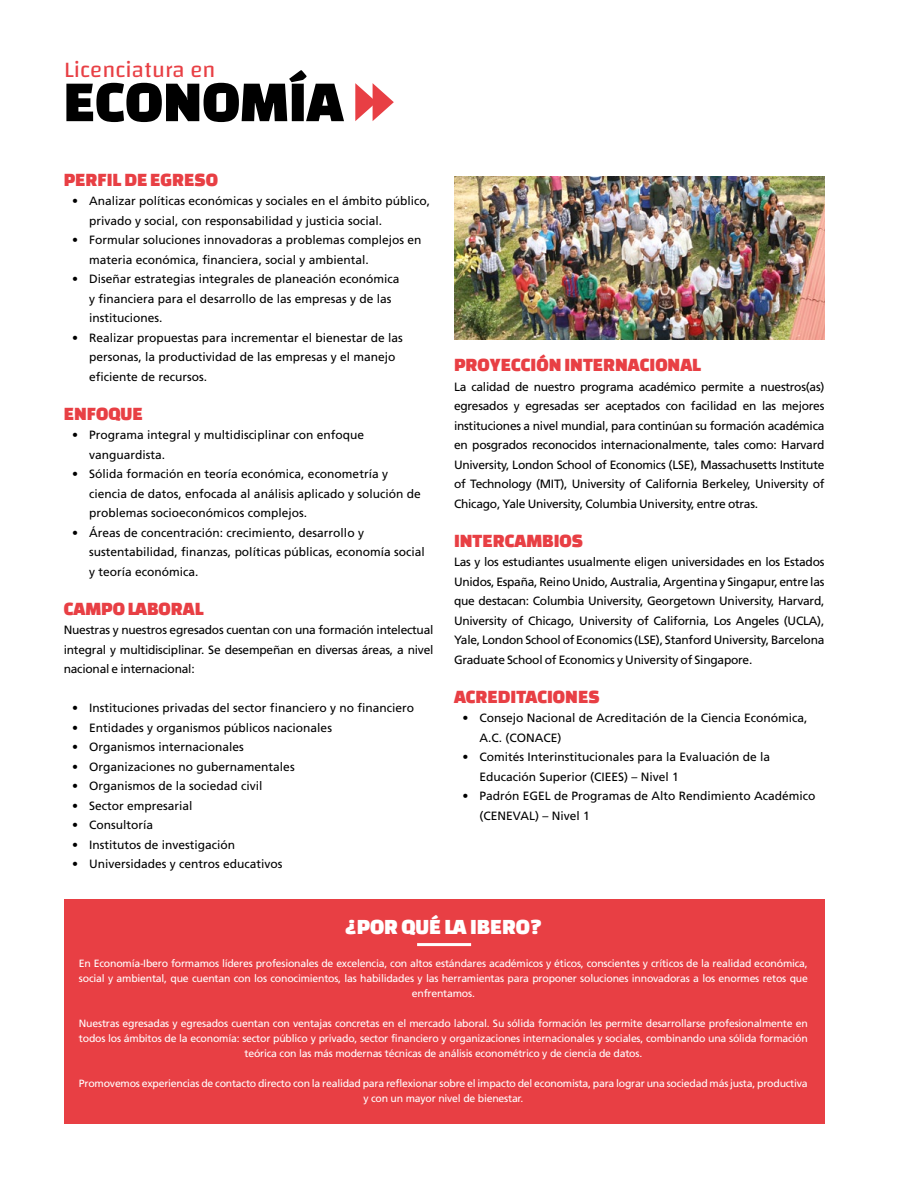
<style>
.page{position:relative;width:918px;height:1188px;background:#fff}
.page>*{position:absolute;margin:0;border:0;box-sizing:border-box;transform-origin:0 0}
.t1{font:60px "Changa One";color:#000}
.t2{font:22.5px "Changa One";color:#fff}
.t3{font:22.5px "Changa";color:#e83f44}
.t4{font:19.5px "Changa One";color:#e83f44}
.t5{font:12px/19.5px "Frutiger";color:#000}
.t6{font:10.5px/15px "Frutiger";letter-spacing:-.02em;color:#fff;text-align:center}
</style>
<div class="page">
<img style="left:455px;top:176px;width:369px;height:164px">
<div style="left:64px;top:900px;width:760px;height:224px;background:#e83f44"></div>
<hr style="left:417px;top:943px;width:54px;height:3px;background:#fff">
<svg style="left:355px;top:83px;width:39px;height:38px"></svg>
<h2 class="t3" style="left:64px;top:56px;width:153px">Licenciatura en</h2>
<h1 class="t1" style="left:63px;top:68px;width:281px">ECONOMÍA</h1>
<h3 class="t4" style="left:64px;top:169px;width:156px">PERFIL DE EGRESO</h3>
<p class="t5" style="left:89px;top:191px;width:342px;text-indent:-17px">• Analizar políticas económicas y sociales en el ámbito público, privado y social, con responsabilidad y justicia social.</p>
<p class="t5" style="left:89px;top:230px;width:334px;text-indent:-17px">• Formular soluciones innovadoras a problemas complejos en materia económica, financiera, social y ambiental.</p>
<p class="t5" style="left:89px;top:269px;width:312px;text-indent:-17px">• Diseñar estrategias integrales de planeación económica y financiera para el desarrollo de las empresas y de las instituciones.</p>
<p class="t5" style="left:89px;top:328px;width:315px;text-indent:-17px">• Realizar propuestas para incrementar el bienestar de las personas, la productividad de las empresas y el manejo eficiente de recursos.</p>
<h3 class="t4" style="left:64px;top:403px;width:81px">ENFOQUE</h3>
<p class="t5" style="left:89px;top:425px;width:276px;text-indent:-17px">• Programa integral y multidisciplinar con enfoque vanguardista.</p>
<p class="t5" style="left:89px;top:464px;width:333px;text-indent:-17px">• Sólida formación en teoría económica, econometría y ciencia de datos, enfocada al análisis aplicado y solución de problemas socioeconómicos complejos.</p>
<p class="t5" style="left:89px;top:523px;width:337px;text-indent:-17px">• Áreas de concentración: crecimiento, desarrollo y sustentabilidad, finanzas, políticas públicas, economía social y teoría económica.</p>
<h3 class="t4" style="left:64px;top:598px;width:141px">CAMPO LABORAL</h3>
<p class="t5" style="left:64px;top:620px;width:371px;text-align:justify">Nuestras y nuestros egresados cuentan con una formación intelectual integral y multidisciplinar. Se desempeñan en diversas áreas, a nivel nacional e internacional:</p>
<p class="t5" style="left:72px;top:698px;width:343px">• Instituciones privadas del sector financiero y no financiero</p>
<p class="t5" style="left:72px;top:718px;width:261px">• Entidades y organismos públicos nacionales</p>
<p class="t5" style="left:72px;top:737px;width:173px">• Organismos internacionales</p>
<p class="t5" style="left:72px;top:757px;width:224px">• Organizaciones no gubernamentales</p>
<p class="t5" style="left:72px;top:776px;width:192px">• Organismos de la sociedad civil</p>
<p class="t5" style="left:72px;top:796px;width:122px">• Sector empresarial</p>
<p class="t5" style="left:72px;top:815px;width:83px">• Consultoría</p>
<p class="t5" style="left:72px;top:835px;width:165px">• Institutos de investigación</p>
<p class="t5" style="left:72px;top:854px;width:212px">• Universidades y centros educativos</p>
<h3 class="t4" style="left:454px;top:354px;width:249px">PROYECCIÓN INTERNACIONAL</h3>
<p class="t5" style="left:454px;top:377px;width:372px;text-align:justify">La calidad de nuestro programa académico permite a nuestros(as) egresados y egresadas ser aceptados con facilidad en las mejores instituciones a nivel mundial, para continúan su formación académica en posgrados reconocidos internacionalmente, tales como: Harvard University, London School of Economics (LSE), Massachusetts Institute of Technology (MIT), University of California Berkeley, University of Chicago, Yale University, Columbia University, entre otras.</p>
<h3 class="t4" style="left:454px;top:530px;width:131px">INTERCAMBIOS</h3>
<p class="t5" style="left:454px;top:553px;width:372px;text-align:justify">Las y los estudiantes usualmente eligen universidades en los Estados Unidos, España, Reino Unido, Australia, Argentina y Singapur, entre las que destacan: Columbia University, Georgetown University, Harvard, University of Chicago, University of California, Los Angeles (UCLA), Yale, London School of Economics (LSE), Stanford University, Barcelona Graduate School of Economics y University of Singapore.</p>
<h3 class="t4" style="left:454px;top:686px;width:147px">ACREDITACIONES</h3>
<p class="t5" style="left:480px;top:709px;width:330px;text-indent:-17px">• Consejo Nacional de Acreditación de la Ciencia Económica,<br>A.C. (CONACE)</p>
<p class="t5" style="left:480px;top:748px;width:292px;text-indent:-17px">• Comités Interinstitucionales para la Evaluación de la<br>Educación Superior (CIEES) – Nivel 1</p>
<p class="t5" style="left:480px;top:787px;width:338px;text-indent:-17px">• Padrón EGEL de Programas de Alto Rendimiento Académico (CENEVAL) – Nivel 1</p>
<h2 class="t2" style="left:345px;top:914px;width:199px">¿POR QUÉ LA IBERO?</h2>
<p class="t6" style="left:79px;top:956px;width:730px">En Economía-Ibero formamos líderes profesionales de excelencia, con altos estándares académicos y éticos, conscientes y críticos de la realidad económica, social y ambiental, que cuentan con los conocimientos, las habilidades y las herramientas para proponer soluciones innovadoras a los enormes retos que enfrentamos.</p>
<p class="t6" style="left:79px;top:1016px;width:731px">Nuestras egresadas y egresados cuentan con ventajas concretas en el mercado laboral. Su sólida formación les permite desarrollarse profesionalmente en todos los ámbitos de la economía: sector público y privado, sector financiero y organizaciones internacionales y sociales, combinando una sólida formación teórica con las más modernas técnicas de análisis econométrico y de ciencia de datos.</p>
<p class="t6" style="left:79px;top:1076px;width:730px">Promovemos experiencias de contacto directo con la realidad para reflexionar sobre el impacto del economista, para lograr una sociedad más justa, productiva y con un mayor nivel de bienestar.</p>
</div>
